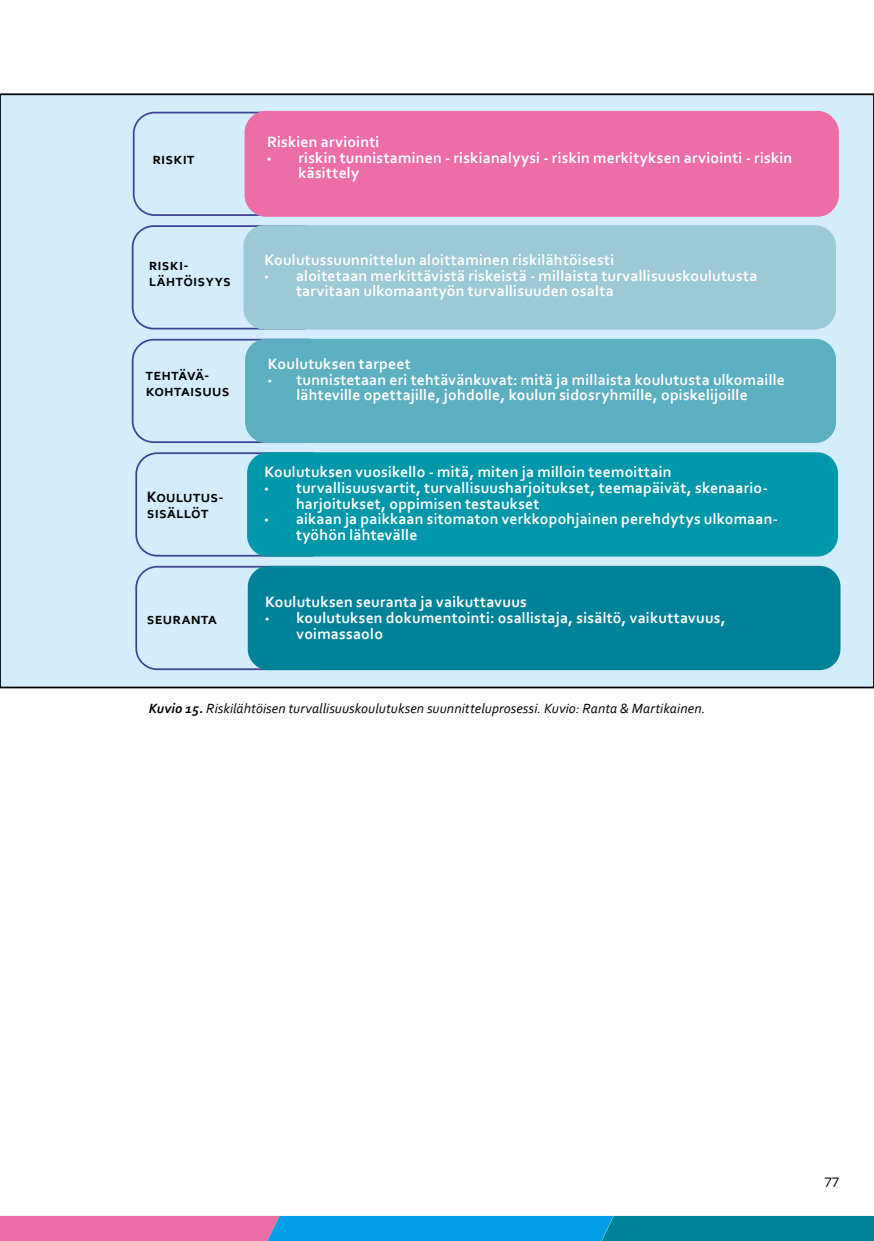
<style>
.page{position:relative;width:874px;height:1241px;background:#fff}
.page>*{position:absolute;margin:0;border:0;box-sizing:border-box;transform-origin:0 0}
.Taulukko_slot{font:700 15.75px/15.8px "Corbel";letter-spacing:.01em;color:#fff}
.Taulukko_slot-2{font:700 15.75px/15.8px "Corbel";letter-spacing:.015em;color:#000}
.t1{font:14.53px "Omnes";color:#000}
.kuvateksti2{font:italic 14px "Corbel";letter-spacing:.01em;color:#000}
.s1{font-family:"Myriad Pro";font-weight:400;font-size:14.88px}
.s2{font-weight:700}
</style>
<div class="page">
<svg style="left:0;top:1215px;width:873px;height:25px"></svg>
<div style="left:0;top:94px;width:873px;height:593px;background:#d4edfc"></div>
<div style="left:133px;top:112px;width:194px;height:104px;border:2px solid #3e4495;border-radius:21px"></div>
<div style="left:132px;top:225px;width:191px;height:104px;border:2px solid #3e4495;border-radius:21px"></div>
<div style="left:132px;top:339px;width:197px;height:104px;border:2px solid #3e4495;border-radius:21px"></div>
<div style="left:135px;top:452px;width:197px;height:104px;border:2px solid #3e4495;border-radius:21px"></div>
<div style="left:135px;top:565px;width:206px;height:105px;border:2px solid #3e4495;border-radius:21px"></div>
<div style="left:245px;top:112px;width:592px;height:104px;background:#ed6ea7;border-radius:21px"></div>
<div style="left:244px;top:111px;width:594px;height:106px;border:2px solid #ed6ea7;border-radius:21px"></div>
<div style="left:243px;top:225px;width:592px;height:104px;background:#9bc9d5;border-radius:21px"></div>
<div style="left:245px;top:339px;width:590px;height:104px;background:#5cafc0;border-radius:21px"></div>
<div style="left:247px;top:452px;width:590px;height:104px;background:#0097ab;border-radius:21px"></div>
<div style="left:247px;top:565px;width:593px;height:105px;background:#008298;border-radius:21px"></div>
<p class="Taulukko_slot-2" style="left:152px;top:150px;width:44px">riskit</p>
<p class="Taulukko_slot-2" style="left:149px;top:257px;width:84px">riski&shy;lähtöisyys</p>
<p class="Taulukko_slot-2" style="left:146px;top:366px;width:85px">tehtävä&shy;kohtaisuus</p>
<p class="Taulukko_slot-2" style="left:147px;top:488px;width:79px">Koulutus&shy;sisällöt</p>
<p class="Taulukko_slot-2" style="left:147px;top:610px;width:72px">seuranta</p>
<p class="Taulukko_slot" style="left:267px;top:133px;width:114px">Riskien arviointi</p>
<p class="Taulukko_slot" style="left:298px;top:149px;width:495px;text-indent:-32px"><span class="s1">•</span> riskin tunnistaminen - riskianalyysi - riskin merkityksen arviointi - riskin käsittely</p>
<p class="Taulukko_slot" style="left:264px;top:251px;width:351px">Koulutussuunnittelun aloittaminen riskilähtöisesti</p>
<p class="Taulukko_slot" style="left:296px;top:267px;width:462px;text-indent:-32px"><span class="s1">•</span> aloitetaan merkittävistä riskeistä - millaista turvallisuuskoulutusta tarvitaan ulkomaantyön turvallisuuden osalta</p>
<p class="Taulukko_slot" style="left:268px;top:355px;width:144px">Koulutuksen tarpeet</p>
<p class="Taulukko_slot" style="left:268px;top:371px;width:518px;text-align:center"><span class="s1">•</span> tunnistetaan eri tehtävänkuvat: mitä ja millaista koulutusta ulkomaille lähteville opettajille, johdolle, koulun sidosryhmille, opiskelijoille</p>
<p class="Taulukko_slot" style="left:264px;top:463px;width:408px">Koulutuksen vuosikello - mitä, miten ja milloin teemoittain</p>
<p class="Taulukko_slot" style="left:296px;top:479px;width:473px;text-indent:-32px"><span class="s1">•</span> turvallisuusvartit, turvallisuusharjoitukset, teemapäivät, skenaario&shy;harjoitukset, oppimisen testaukset</p>
<p class="Taulukko_slot" style="left:296px;top:511px;width:483px;text-indent:-32px"><span class="s1">•</span> aikaan ja paikkaan sitomaton verkkopohjainen perehdytys ulkomaan&shy;työhön lähtevälle</p>
<p class="Taulukko_slot" style="left:265px;top:593px;width:263px">Koulutuksen seuranta ja vaikuttavuus</p>
<p class="Taulukko_slot" style="left:296px;top:609px;width:430px;text-indent:-32px"><span class="s1">•</span> koulutuksen dokumentointi: osallistaja, sisältö, vaikuttavuus, voimassaolo</p>
<p class="kuvateksti2" style="left:149px;top:699px;width:557px"><span class="s2">Kuvio 15.</span> Riskilähtöisen turvallisuuskoulutuksen suunnitteluprosessi. Kuvio: Ranta &amp; Martikainen.</p>
<p class="t1" style="left:823px;top:1171px;width:16px">77</p>
</div>
